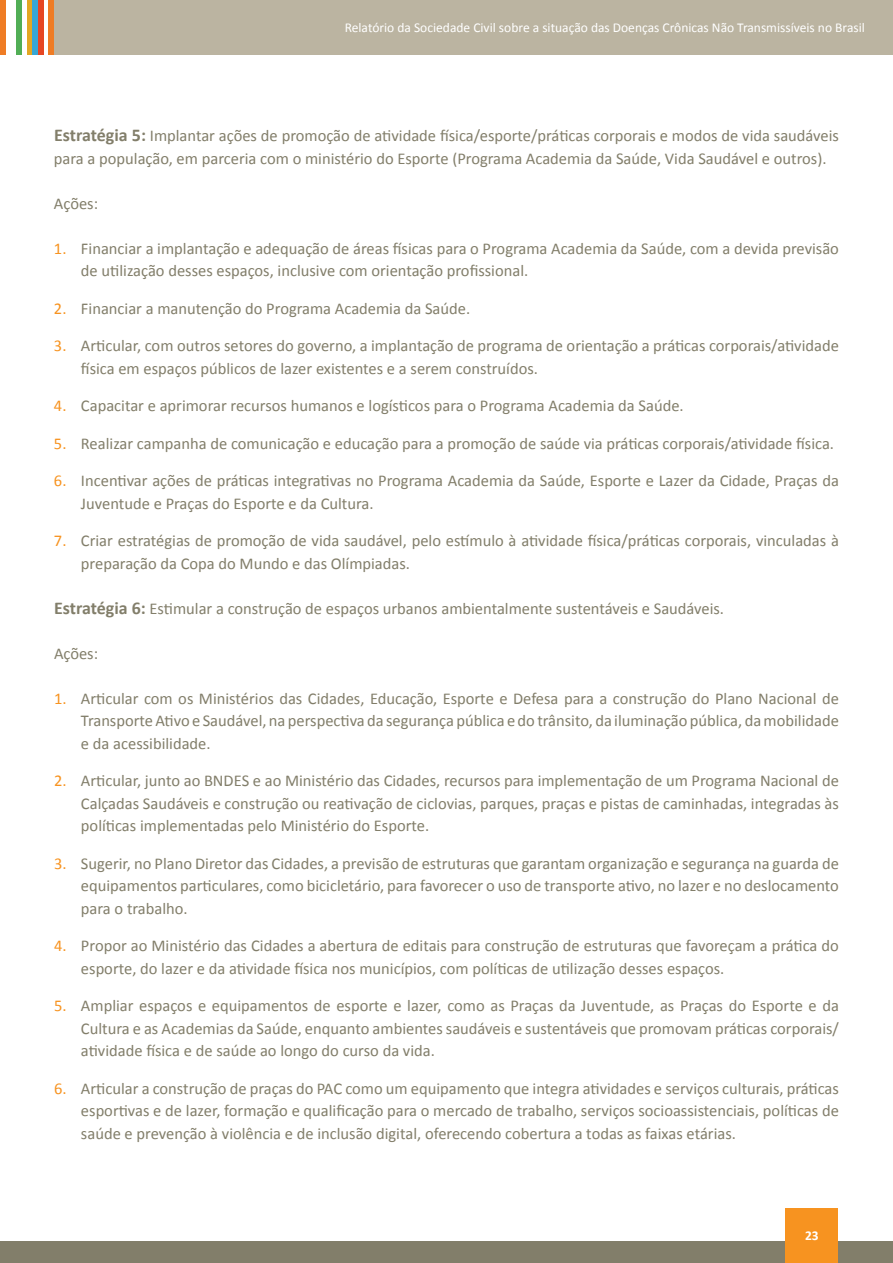
<style>
.page{position:relative;width:893px;height:1263px;background:#fff}
.page>*{position:absolute;margin:0;border:0;box-sizing:border-box;transform-origin:0 0}
.t1{font:16.5px/22.5px "Calibri";color:#827e6a}
.t2{font:13.5px "Calibri";color:#fff}
.t3{font:700 13.5px "Calibri";color:#fff}
.s1{font-weight:700;font-size:18px}
.s2{color:#f79320}
</style>
<div class="page">
<div style="left:54px;top:0;width:839px;height:54px;background:#bbb4a1"></div>
<div style="left:0;top:0;width:5px;height:54px;background:#ef7c25"></div>
<div style="left:27px;top:0;width:5px;height:54px;background:#e3a723"></div>
<div style="left:32px;top:0;width:6px;height:54px;background:#37a7d5"></div>
<div style="left:38px;top:0;width:5px;height:54px;background:#e64624"></div>
<div style="left:16px;top:0;width:6px;height:54px;background:#51ae56"></div>
<div style="left:49px;top:0;width:5px;height:54px;background:#ef7c25"></div>
<div style="left:0;top:1242px;width:893px;height:21px;background:#827e6a"></div>
<div style="left:786px;top:1209px;width:52px;height:54px;background:#f79320"></div>
<p class="t2" style="left:345px;top:18px;width:522px">Relatório da Sociedade Civil sobre a situação das Doenças Crônicas Não Transmissíveis no Brasil</p>
<p class="t1" style="left:54px;top:124px;width:786px"><span class="s1">Estratégia 5:</span> Implantar ações de promoção de atividade física/esporte/práticas corporais e modos de vida saudáveis para a população, em parceria com o ministério do Esporte (Programa Academia da Saúde, Vida Saudável e outros).</p>
<p class="t1" style="left:54px;top:191px;width:46px">Ações:</p>
<p class="t1" style="left:81px;top:236px;width:759px;text-indent:-27px"><span class="s2">1.</span> Financiar a implantação e adequação de áreas físicas para o Programa Academia da Saúde, com a devida previsão de utilização desses espaços, inclusive com orientação profissional.</p>
<p class="t1" style="left:54px;top:297px;width:418px"><span class="s2">2.</span> Financiar a manutenção do Programa Academia da Saúde.</p>
<p class="t1" style="left:81px;top:334px;width:759px;text-indent:-27px"><span class="s2">3.</span> Articular, com outros setores do governo, a implantação de programa de orientação a práticas corporais/atividade física em espaços públicos de lazer existentes e a serem construídos.</p>
<p class="t1" style="left:54px;top:394px;width:631px"><span class="s2">4.</span> Capacitar e aprimorar recursos humanos e logísticos para o Programa Academia da Saúde.</p>
<p class="t1" style="left:54px;top:432px;width:782px"><span class="s2">5.</span> Realizar campanha de comunicação e educação para a promoção de saúde via práticas corporais/atividade física.</p>
<p class="t1" style="left:81px;top:469px;width:759px;text-indent:-27px"><span class="s2">6.</span> Incentivar ações de práticas integrativas no Programa Academia da Saúde, Esporte e Lazer da Cidade, Praças da<br>Juventude e Praças do Esporte e da Cultura.</p>
<p class="t1" style="left:81px;top:529px;width:759px;text-indent:-27px"><span class="s2">7.</span> Criar estratégias de promoção de vida saudável, pelo estímulo à atividade física/práticas corporais, vinculadas à preparação da Copa do Mundo e das Olímpiadas.</p>
<p class="t1" style="left:54px;top:596px;width:672px"><span class="s1">Estratégia 6:</span> Estimular a construção de espaços urbanos ambientalmente sustentáveis e Saudáveis.</p>
<p class="t1" style="left:54px;top:641px;width:46px">Ações:</p>
<p class="t1" style="left:81px;top:686px;width:759px;text-align:justify;text-indent:-27px"><span class="s2">1.</span> Articular com os Ministérios das Cidades, Educação, Esporte e Defesa para a construção do Plano Nacional de Transporte Ativo e Saudável, na perspectiva da segurança pública e do trânsito, da iluminação pública, da mobilidade e da acessibilidade.</p>
<p class="t1" style="left:81px;top:769px;width:759px;text-align:justify;text-indent:-27px"><span class="s2">2.</span> Articular, junto ao BNDES e ao Ministério das Cidades, recursos para implementação de um Programa Nacional de Calçadas Saudáveis e construção ou reativação de ciclovias, parques, praças e pistas de caminhadas, integradas às políticas implementadas pelo Ministério do Esporte.</p>
<p class="t1" style="left:81px;top:852px;width:759px;text-align:justify;text-indent:-27px"><span class="s2">3.</span> Sugerir, no Plano Diretor das Cidades, a previsão de estruturas que garantam organização e segurança na guarda de equipamentos particulares, como bicicletário, para favorecer o uso de transporte ativo, no lazer e no deslocamento para o trabalho.</p>
<p class="t1" style="left:81px;top:934px;width:759px;text-indent:-27px"><span class="s2">4.</span> Propor ao Ministério das Cidades a abertura de editais para construção de estruturas que favoreçam a prática do esporte, do lazer e da atividade física nos municípios, com políticas de utilização desses espaços.</p>
<p class="t1" style="left:81px;top:994px;width:759px;text-align:justify;text-indent:-27px"><span class="s2">5.</span> Ampliar espaços e equipamentos de esporte e lazer, como as Praças da Juventude, as Praças do Esporte e da Cultura e as Academias da Saúde, enquanto ambientes saudáveis e sustentáveis que promovam práticas corporais/ atividade física e de saúde ao longo do curso da vida.</p>
<p class="t1" style="left:81px;top:1077px;width:759px;text-align:justify;text-indent:-27px"><span class="s2">6.</span> Articular a construção de praças do PAC como um equipamento que integra atividades e serviços culturais, práticas esportivas e de lazer, formação e qualificação para o mercado de trabalho, serviços socioassistenciais, políticas de saúde e prevenção à violência e de inclusão digital, oferecendo cobertura a todas as faixas etárias.</p>
<p class="t3" style="left:805px;top:1226px;width:15px">23</p>
</div>
